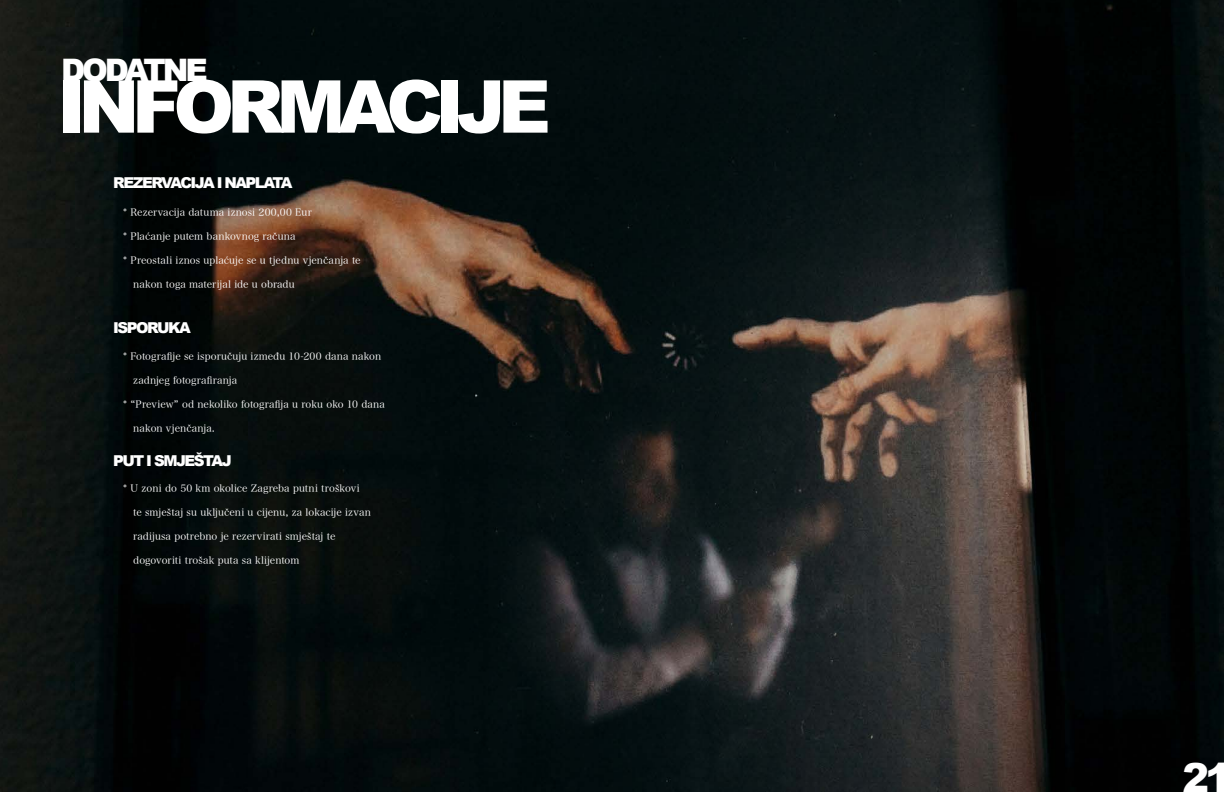
<style>
.page{position:relative;width:1224px;height:792px;background:#fff}
.page>*{position:absolute;margin:0;border:0;box-sizing:border-box;transform-origin:0 0}
.t1{font:900 73px "Arial";letter-spacing:-.1em;color:#fff}
.t2{font:900 40px "Arial";color:#fff}
.t3{font:900 31px "Arial";letter-spacing:-.1em;color:#fff}
.t4{font:900 15px "Arial";letter-spacing:-.1em;color:#fff}
.t5{font:10px "Hira Min Pro W3";letter-spacing:.005em;color:#fff}
</style>
<div class="page">
<img style="left:0;top:0;width:1224px;height:792px">
<h3 class="t3" style="left:61px;top:47px;width:148px">DODATNE</h3>
<h1 class="t1" style="left:57px;top:54px;width:495px">INFORMACIJE</h1>
<h3 class="t4" style="left:113px;top:171px;width:181px">REZERVACIJA I NAPLATA</h3>
<p class="t5" style="left:123px;top:204px;width:190px">* Rezervacija datuma iznosi 200,00 Eur</p>
<p class="t5" style="left:123px;top:228px;width:174px">* Plaćanje putem bankovnog računa</p>
<p class="t5" style="left:123px;top:252px;width:239px">* Preostali iznos uplaćuje se u tjednu vjenčanja te</p>
<p class="t5" style="left:133px;top:276px;width:163px">nakon toga materijal ide u obradu</p>
<h3 class="t4" style="left:113px;top:317px;width:79px">ISPORUKA</h3>
<p class="t5" style="left:123px;top:348px;width:259px">* Fotografije se isporučuju između 10-200 dana nakon</p>
<p class="t5" style="left:133px;top:372px;width:105px">zadnjeg fotografiranja</p>
<p class="t5" style="left:123px;top:396px;width:263px">* “Preview” od nekoliko fotografija u roku oko 10 dana</p>
<p class="t5" style="left:133px;top:420px;width:83px">nakon vjenčanja.</p>
<h3 class="t4" style="left:113px;top:450px;width:120px">PUT I SMJEŠTAJ</h3>
<p class="t5" style="left:123px;top:480px;width:238px">* U zoni do 50 km okolice Zagreba putni troškovi</p>
<p class="t5" style="left:133px;top:504px;width:239px">te smještaj su uključeni u cijenu, za lokacije izvan</p>
<p class="t5" style="left:133px;top:528px;width:204px">radijusa potrebno je rezervirati smještaj te</p>
<p class="t5" style="left:133px;top:552px;width:168px">dogovoriti trošak puta sa klijentom</p>
<h2 class="t2" style="left:1183px;top:749px;width:51px">21</h2>
</div>
